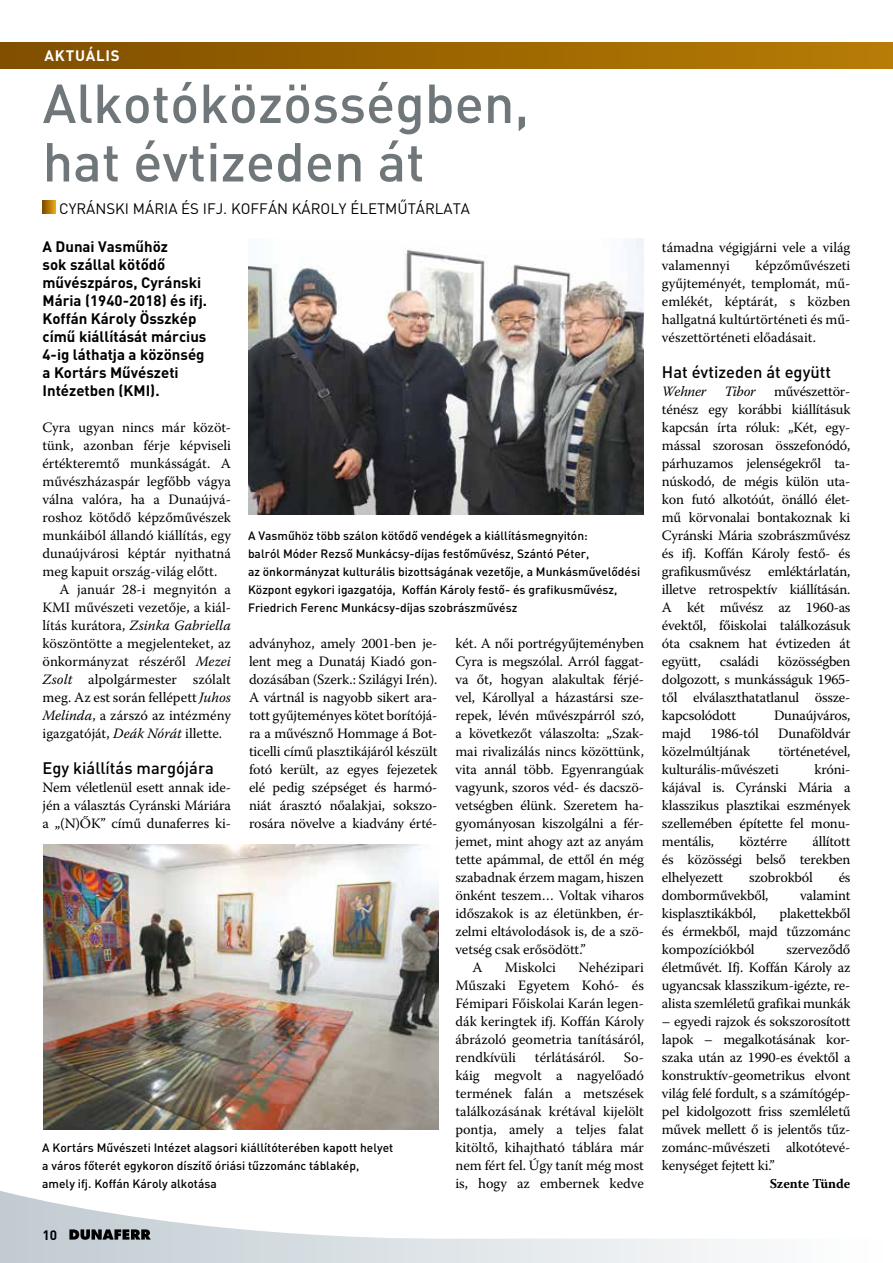
<style>
.page{position:relative;width:893px;height:1263px;background:#fff}
.page>*{position:absolute;margin:0;border:0;box-sizing:border-box;transform-origin:0 0}
.t1{font:500 54px/58.5px "DIN";color:#70777a}
.t2{font:500 16.5px "DIN";color:#000}
.t3{font:700 15px/18px "DIN";color:#000}
.t4{font:15px "DIN";color:#000}
.t5{font:700 15px "DIN";letter-spacing:.05em;color:#fff}
.t6{font:14.25px/18px "Warnock Pro";letter-spacing:-.01em;color:#000;text-align:justify}
.t7{font:italic 14.25px "Warnock Pro";letter-spacing:-.005em;color:#000}
.t8{font:700 13.5px "Warnock Pro";color:#000}
.t9{font:700 13.5px "DIN";color:#000}
.t10{font:500 12px/18px "DIN";color:#000}
.s1{font-style:normal}
.s2{font-style:italic}
</style>
<div class="page">
<div style="left:0;top:43px;width:893px;height:25px;background:linear-gradient(to right,#7f4e00,#b87c05)"></div>
<svg style="left:43px;top:201px;width:12px;height:12px"></svg>
<img style="left:249px;top:238px;width:395px;height:276px">
<img style="left:43px;top:844px;width:395px;height:285px">
<svg style="left:0;top:1191px;width:736px;height:72px"></svg>
<svg style="left:69px;top:1229px;width:82px;height:11px"></svg>
<p class="t5" style="left:45px;top:46px;width:77px">AKTUÁLIS</p>
<h1 class="t1" style="left:43px;top:72px;width:488px">Alkotóközösségben, hat évtizeden át</h1>
<p class="t4" style="left:59px;top:198px;width:412px">CYRÁNSKI MÁRIA ÉS IFJ. KOFFÁN KÁROLY ÉLETMŰTÁRLATA</p>
<p class="t3" style="left:43px;top:237px;width:166px">A Dunai Vasműhöz<br>sok szállal kötődő művészpáros, Cyránski<br>Mária (1940-2018) és ifj.<br>Koffán Károly Összkép című kiállítását március<br>4-ig láthatja a közönség a Kortárs Művészeti<br>Intézetben (KMI).</p>
<p class="t6" style="left:43px;top:418px;width:190px">Cyra ugyan nincs már közöt-</p>
<p class="t6" style="left:43px;top:436px;width:190px">tünk, azonban férje képviseli</p>
<p class="t6" style="left:43px;top:454px;width:190px">értékteremtő munkásságát. A</p>
<p class="t6" style="left:43px;top:472px;width:190px">művészházaspár legfőbb vágya</p>
<p class="t6" style="left:43px;top:490px;width:190px">válna valóra, ha a Dunaújvá-</p>
<p class="t6" style="left:43px;top:508px;width:190px">roshoz kötődő képzőművészek</p>
<p class="t6" style="left:43px;top:526px;width:190px">munkáiból állandó kiállítás, egy</p>
<p class="t6" style="left:43px;top:544px;width:190px">dunaújvárosi képtár nyithatná</p>
<p class="t6" style="left:43px;top:562px;width:176px">meg kapuit ország-világ előtt.</p>
<p class="t6" style="left:60px;top:580px;width:173px">A január 28-i megnyitón a</p>
<p class="t6" style="left:43px;top:598px;width:190px">KMI művészeti vezetője, a kiál-</p>
<p class="t7" style="left:43px;top:617px;width:190px"><span class="s1">lítás kurátora,</span> Zsinka Gabriella</p>
<p class="t6" style="left:43px;top:634px;width:190px">köszöntötte a megjelenteket, az</p>
<p class="t6" style="left:43px;top:652px;width:190px">önkormányzat részéről <span class="s2">Mezei</span></p>
<p class="t6" style="left:43px;top:670px;width:190px"><span class="s2">Zsolt</span> alpolgármester szólalt</p>
<p class="t6" style="left:43px;top:688px;width:190px">meg. Az est során fellépett <span class="s2">Juhos</span></p>
<p class="t6" style="left:43px;top:706px;width:190px"><span class="s2">Melinda</span>, a zárszó az intézmény</p>
<p class="t6" style="left:43px;top:724px;width:181px">igazgatóját, <span class="s2">Deák Nórát</span> illette.</p>
<p class="t2" style="left:43px;top:757px;width:173px">Egy kiállítás margójára</p>
<p class="t6" style="left:43px;top:778px;width:190px">Nem véletlenül esett annak ide&shy;jén a választás Cyránski Máriára a „(N)ŐK” című dunaferres ki-</p>
<p class="t10" style="left:248px;top:526px;width:394px">A Vasműhöz több szálon kötődő vendégek a kiállításmegnyitón:<br>balról Móder Rezső Munkácsy-díjas festőművész, Szántó Péter,<br>az önkormányzat kulturális bizottságának vezetője, a Munkásművelődési Központ egykori igazgatója, Koffán Károly festő- és grafikusművész, Friedrich Ferenc Munkácsy-díjas szobrászművész</p>
<p class="t6" style="left:249px;top:634px;width:190px">adványhoz, amely 2001-ben je&shy;lent meg a Dunatáj Kiadó gon&shy;dozásában (Szerk.: Szilágyi Irén).<br>A vártnál is nagyobb sikert ara&shy;tott gyűjteményes kötet borítójá&shy;ra a művésznő Hommage á Bot&shy;ticelli című plasztikájáról készült fotó került, az egyes fejezetek elé pedig szépséget és harmó&shy;niát árasztó nőalakjai, sokszo&shy;rosára növelve a kiadvány érté-</p>
<p class="t6" style="left:455px;top:634px;width:190px">két. A női portrégyűjteményben</p>
<p class="t6" style="left:455px;top:652px;width:190px">Cyra is megszólal. Arról faggat-</p>
<p class="t6" style="left:455px;top:670px;width:190px">va őt, hogyan alakultak férjé-</p>
<p class="t6" style="left:455px;top:688px;width:190px">vel, Károllyal a házastársi sze-</p>
<p class="t6" style="left:455px;top:706px;width:190px">repek, lévén művészpárról szó,</p>
<p class="t6" style="left:455px;top:724px;width:190px">a következőt válaszolta: „Szak-</p>
<p class="t6" style="left:455px;top:742px;width:190px">mai rivalizálás nincs közöttünk,</p>
<p class="t6" style="left:455px;top:760px;width:190px">vita annál több. Egyenrangúak</p>
<p class="t6" style="left:455px;top:778px;width:190px">vagyunk, szoros véd- és dacszö-</p>
<p class="t6" style="left:455px;top:796px;width:190px">vetségben élünk. Szeretem ha-</p>
<p class="t6" style="left:455px;top:814px;width:190px">gyományosan kiszolgálni a fér-</p>
<p class="t6" style="left:455px;top:832px;width:190px">jemet, mint ahogy azt az anyám</p>
<p class="t6" style="left:455px;top:850px;width:190px">tette apámmal, de ettől én még</p>
<p class="t6" style="left:455px;top:868px;width:190px">szabadnak érzem magam, hiszen</p>
<p class="t6" style="left:455px;top:886px;width:190px">önként teszem… Voltak viharos</p>
<p class="t6" style="left:455px;top:904px;width:190px">időszakok is az életünkben, ér-</p>
<p class="t6" style="left:455px;top:922px;width:190px">zelmi eltávolodások is, de a szö-</p>
<p class="t6" style="left:455px;top:940px;width:132px">vetség csak erősödött.”</p>
<p class="t6" style="left:472px;top:958px;width:12px">A</p>
<p class="t6" style="left:505px;top:958px;width:53px">Miskolci</p>
<p class="t6" style="left:455px;top:958px;width:190px;text-indent:123px">Nehézipari Műszaki Egyetem Kohó- és Fémipari Főiskolai Karán legen&shy;dák keringtek ifj. Koffán Károly ábrázoló geometria tanításáról, rendkívüli</p>
<p class="t6" style="left:535px;top:1048px;width:71px">térlátásáról.</p>
<p class="t6" style="left:455px;top:1048px;width:190px;text-indent:168px">So&shy;káig megvolt a nagyelőadó termének falán a metszések találkozásának krétával kijelölt pontja, amely a teljes falat kitöltő, kihajtható táblára már nem fért fel. Úgy tanít még most is, hogy az embernek kedve</p>
<p class="t10" style="left:42px;top:1138px;width:352px">A Kortárs Művészeti Intézet alagsori kiállítóterében kapott helyet a város főterét egykoron díszítő óriási tűzzománc táblakép, amely ifj. Koffán Károly alkotása</p>
<p class="t9" style="left:43px;top:1225px;width:16px">10</p>
<p class="t6" style="left:662px;top:238px;width:190px">támadna végigjárni vele a világ valamennyi</p>
<p class="t6" style="left:662px;top:256px;width:190px;text-indent:94px">képzőművészeti gyűjteményét, templomát, mű&shy;emlékét, képtárát, s közben hallgatná kultúrtörténeti és mű&shy;vészettörténeti előadásait.</p>
<p class="t2" style="left:662px;top:361px;width:171px">Hat évtizeden át együtt</p>
<p class="t7" style="left:662px;top:383px;width:46px">Wehner</p>
<p class="t7" style="left:725px;top:383px;width:33px">Tibor</p>
<p class="t6" style="left:662px;top:382px;width:190px;text-indent:112px">művészettör&shy;ténész egy korábbi kiállításuk kapcsán írta róluk: „Két, egy&shy;mással szorosan összefonódó, párhuzamos jelenségekről ta&shy;núskodó, de mégis külön uta&shy;kon futó alkotóút, önálló élet&shy;mű körvonalai bontakoznak ki Cyránski Mária szobrászművész és ifj. Koffán Károly festő- és grafikusművész emléktárlatán, illetve retrospektív kiállításán.<br>A két művész az 1960-as évektől, főiskolai találkozásuk óta csaknem hat évtizeden át együtt,</p>
<p class="t6" style="left:662px;top:652px;width:190px;text-indent:116px">közösségben dolgozott, s munkásságuk 1965- től elválaszthatatlanul össze&shy;kapcsolódott</p>
<p class="t6" style="left:720px;top:652px;width:40px">családi</p>
<p class="t6" style="left:774px;top:706px;width:78px">Dunaújváros,</p>
<p class="t6" style="left:662px;top:724px;width:31px">majd</p>
<p class="t6" style="left:710px;top:724px;width:50px">1986-tól</p>
<p class="t6" style="left:778px;top:724px;width:74px">Dunaföldvár</p>
<p class="t6" style="left:662px;top:742px;width:90px">közelmúltjának</p>
<p class="t6" style="left:662px;top:742px;width:190px;text-indent:116px">történetével, kulturális-művészeti</p>
<p class="t6" style="left:662px;top:760px;width:190px;text-indent:152px">króni&shy;kájával is. Cyránski Mária a klasszikus plasztikai eszmények szellemében építette fel monu&shy;mentális,</p>
<p class="t6" style="left:662px;top:832px;width:190px;text-indent:151px">állított és közösségi belső terekben elhelyezett</p>
<p class="t6" style="left:739px;top:832px;width:50px">köztérre</p>
<p class="t6" style="left:749px;top:868px;width:65px">szobrokból</p>
<p class="t6" style="left:839px;top:868px;width:13px">és</p>
<p class="t6" style="left:662px;top:886px;width:108px">domborművekből,</p>
<p class="t6" style="left:800px;top:886px;width:52px">valamint</p>
<p class="t6" style="left:662px;top:904px;width:96px">kisplasztikákból,</p>
<p class="t6" style="left:662px;top:904px;width:190px;text-indent:118px">plakettekből és érmekből, majd tűzzománc kompozíciókból</p>
<p class="t6" style="left:662px;top:940px;width:190px;text-indent:124px">szerveződő életművét. Ifj. Koffán Károly az ugyancsak klasszikum-igézte, re&shy;alista szemléletű grafikai munkák</p>
<p class="t6" style="left:662px;top:1012px;width:190px">– egyedi rajzok és sokszorosított lapok – megalkotásának kor&shy;szaka után az 1990-es évektől a konstruktív-geometrikus elvont világ felé fordult, s a számítógép&shy;pel kidolgozott friss szemléletű művek mellett ő is jelentős tűz&shy;zománc-művészeti alkotótevé&shy;kenységet fejtett ki.”</p>
<p class="t8" style="left:770px;top:1175px;width:82px">Szente Tünde</p>
</div>
